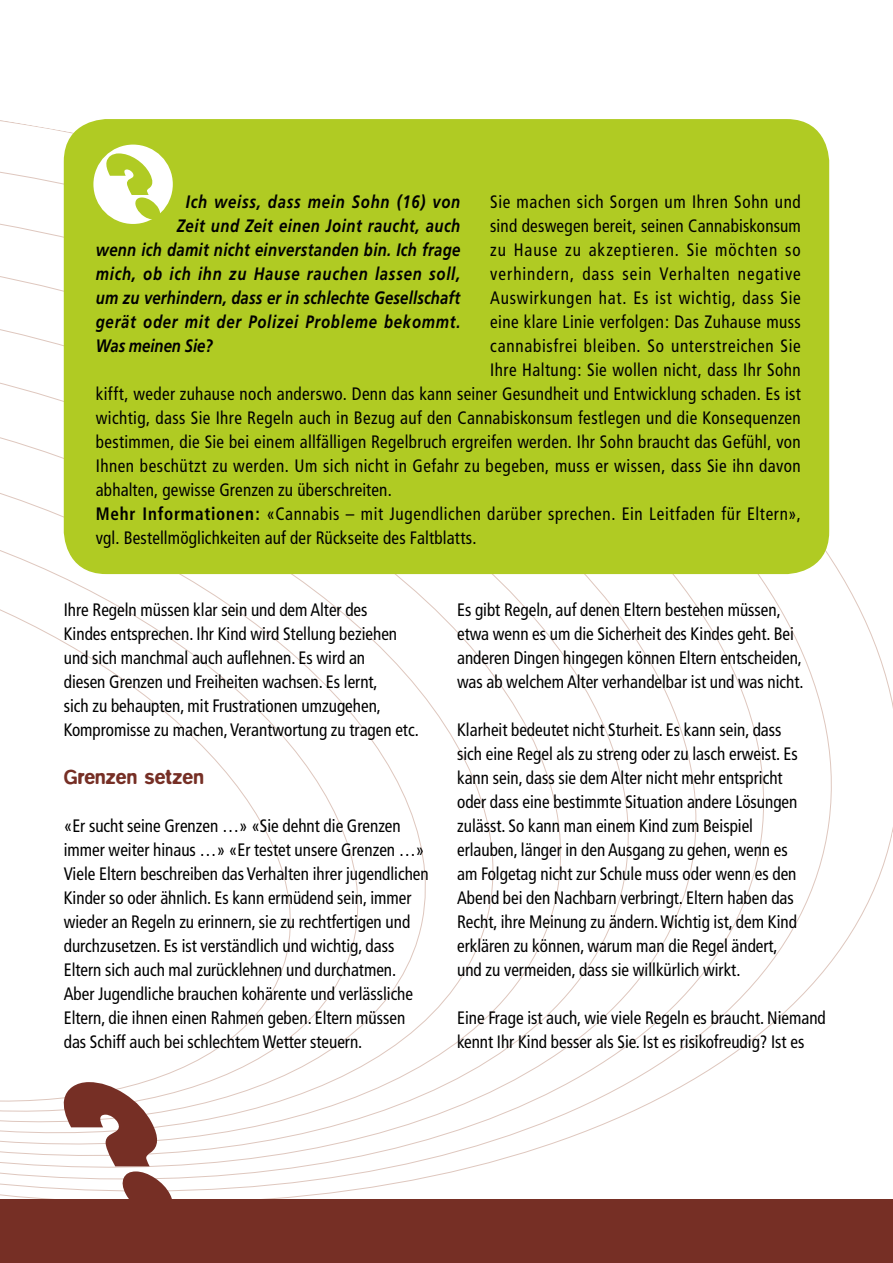
<style>
.page{position:relative;width:893px;height:1263px;background:#fff}
.page>*{position:absolute;margin:0;border:0;box-sizing:border-box;transform-origin:0 0}
.t1{font:500 21px "Blur";color:#762f25;scale:.95 1}
.t2{font:condensed 18px/24px "Frutiger";color:#000;scale:.95 1}
.t3{font:italic 700 18px "Frutiger";letter-spacing:.035em;color:#000;scale:.83 1}
.t4{font:condensed 18px "Frutiger";letter-spacing:.02em;color:#000;scale:.95 1}
.t5{font:condensed 18px "Frutiger";letter-spacing:.025em;color:#000;scale:.95 1}
.t6{font:condensed 18px "Frutiger";letter-spacing:.04em;color:#000;scale:.95 1}
.t7{font:condensed 18px "Frutiger";letter-spacing:.03em;color:#000;scale:.95 1}
.t8{font:condensed 18px "Frutiger";letter-spacing:.045em;color:#000;scale:.95 1}
.t9{font:italic 700 18px "Frutiger";letter-spacing:.01em;color:#000;scale:.83 1}
.t10{font:condensed 18px "Frutiger";letter-spacing:.06em;color:#000;scale:.95 1}
.t11{font:condensed 18px "Frutiger";letter-spacing:.035em;color:#000;scale:.95 1}
.t12{font:condensed 18px "Frutiger";letter-spacing:.055em;color:#000;scale:.95 1}
.t13{font:italic 700 18px "Frutiger";color:#000;scale:.83 1}
.s1{font-weight:700}
</style>
<div class="page">
<svg style="left:0;top:342px;width:524px;height:842px"></svg>
<svg style="left:0;top:392px;width:456px;height:778px"></svg>
<svg style="left:0;top:443px;width:388px;height:713px"></svg>
<svg style="left:0;top:493px;width:319px;height:649px"></svg>
<div style="left:0;top:1199px;width:893px;height:64px;background:#762f25"></div>
<svg style="left:63px;top:1082px;width:111px;height:117px"></svg>
<div style="left:64px;top:119px;width:765px;height:455px;background:#b0cb23;border-radius:43px"></div>
<div style="left:93px;top:145px;width:80px;height:79px;background:#fff;border-radius:50%"></div>
<svg style="left:106px;top:153px;width:55px;height:66px"></svg>
<p class="t3" style="left:186px;top:191px;width:332px">Ich weiss, dass mein Sohn (16) von</p>
<p class="t3" style="left:177px;top:215px;width:343px">Zeit und Zeit einen Joint raucht, auch</p>
<p class="t3" style="left:96px;top:239px;width:441px">wenn ich damit nicht einverstanden bin. Ich frage</p>
<p class="t3" style="left:96px;top:263px;width:441px">mich, ob ich ihn zu Hause rauchen lassen soll,</p>
<p class="t9" style="left:96px;top:287px;width:441px">um zu verhindern, dass er in schlechte Gesellschaft</p>
<p class="t3" style="left:96px;top:311px;width:441px">gerät oder mit der Polizei Probleme bekommt.</p>
<p class="t13" style="left:96px;top:335px;width:143px">Was meinen Sie?</p>
<p class="t11" style="left:490px;top:191px;width:328px">Sie machen sich Sorgen um Ihren Sohn und</p>
<p class="t2" style="left:490px;top:214px;width:328px">sind deswegen bereit, seinen Cannabiskonsum</p>
<p class="t12" style="left:490px;top:239px;width:328px">zu Hause zu akzeptieren. Sie möchten so</p>
<p class="t10" style="left:490px;top:263px;width:328px">verhindern, dass sein Verhalten negative</p>
<p class="t8" style="left:490px;top:287px;width:328px">Auswirkungen hat. Es ist wichtig, dass Sie</p>
<p class="t5" style="left:490px;top:311px;width:328px">eine klare Linie verfolgen: Das Zuhause muss</p>
<p class="t8" style="left:490px;top:335px;width:328px">cannabisfrei bleiben. So unterstreichen Sie</p>
<p class="t5" style="left:490px;top:359px;width:328px">Ihre Haltung: Sie wollen nicht, dass Ihr Sohn</p>
<p class="t4" style="left:96px;top:383px;width:744px">kifft, weder zuhause noch anderswo. Denn das kann seiner Gesundheit und Entwicklung schaden. Es ist</p>
<p class="t5" style="left:96px;top:407px;width:744px">wichtig, dass Sie Ihre Regeln auch in Bezug auf den Cannabiskonsum festlegen und die Konsequenzen</p>
<p class="t4" style="left:96px;top:431px;width:743px">bestimmen, die Sie bei einem allfälligen Regelbruch ergreifen werden. Ihr Sohn braucht das Gefühl, von</p>
<p class="t7" style="left:96px;top:455px;width:744px">Ihnen beschützt zu werden. Um sich nicht in Gefahr zu begeben, muss er wissen, dass Sie ihn davon</p>
<p class="t2" style="left:96px;top:478px;width:313px">abhalten, gewisse Grenzen zu überschreiten.</p>
<p class="t6" style="left:96px;top:503px;width:744px"><span class="s1">Mehr Informationen:</span> «Cannabis – mit Jugendlichen darüber sprechen. Ein Leitfaden für Eltern»,</p>
<p class="t2" style="left:96px;top:526px;width:402px">vgl. Bestellmöglichkeiten auf der Rückseite des Faltblatts.</p>
<p class="t2" style="left:64px;top:598px;width:375px">Ihre Regeln müssen klar sein und dem Alter des<br>Kindes entsprechen. Ihr Kind wird Stellung beziehen und sich manchmal auch auflehnen. Es wird an<br>diesen Grenzen und Freiheiten wachsen. Es lernt,<br>sich zu behaupten, mit Frustrationen umzugehen, Kompromisse zu machen, Verantwortung zu tragen etc.</p>
<p class="t1" style="left:64px;top:764px;width:149px">Grenzen setzen</p>
<p class="t2" style="left:64px;top:814px;width:386px">«Er sucht seine Grenzen …» «Sie dehnt die Grenzen immer weiter hinaus …» «Er testet unsere Grenzen …» Viele Eltern beschreiben das Verhalten ihrer jugendlichen Kinder so oder ähnlich. Es kann ermüdend sein, immer wieder an Regeln zu erinnern, sie zu rechtfertigen und durchzusetzen. Es ist verständlich und wichtig, dass Eltern sich auch mal zurücklehnen und durchatmen.<br>Aber Jugendliche brauchen kohärente und verlässliche Eltern, die ihnen einen Rahmen geben. Eltern müssen das Schiff auch bei schlechtem Wetter steuern.</p>
<p class="t2" style="left:457px;top:598px;width:366px">Es gibt Regeln, auf denen Eltern bestehen müssen, etwa wenn es um die Sicherheit des Kindes geht. Bei anderen Dingen hingegen können Eltern entscheiden, was ab welchem Alter verhandelbar ist und was nicht.</p>
<p class="t2" style="left:457px;top:718px;width:360px">Klarheit bedeutet nicht Sturheit. Es kann sein, dass sich eine Regel als zu streng oder zu lasch erweist. Es kann sein, dass sie dem Alter nicht mehr entspricht oder dass eine bestimmte Situation andere Lösungen zulässt. So kann man einem Kind zum Beispiel erlauben, länger in den Ausgang zu gehen, wenn es am Folgetag nicht zur Schule muss oder wenn es den Abend bei den Nachbarn verbringt. Eltern haben das Recht, ihre Meinung zu ändern. Wichtig ist, dem Kind erklären zu können, warum man die Regel ändert, und zu vermeiden, dass sie willkürlich wirkt.</p>
<p class="t2" style="left:457px;top:1006px;width:390px">Eine Frage ist auch, wie viele Regeln es braucht. Niemand kennt Ihr Kind besser als Sie. Ist es risikofreudig? Ist es</p>
</div>
